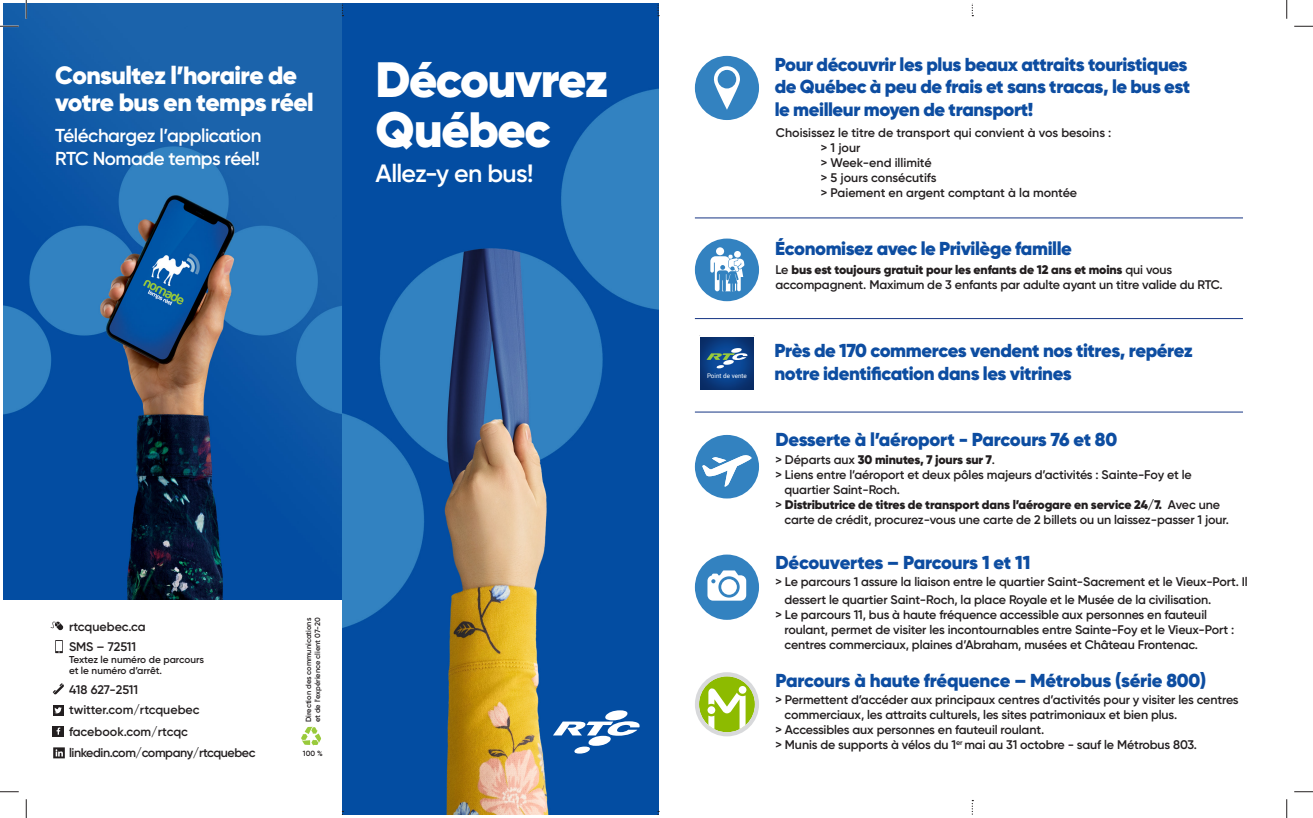
<style>
.page{position:relative;width:1313px;height:818px;background:#fff}
.page>*{position:absolute;margin:0;border:0;box-sizing:border-box;transform-origin:0 0}
.t1{font:900 49.62px "Gilroy";letter-spacing:-.03em;color:#fff}
.t2{font:900 25px "Gilroy";letter-spacing:-.025em;color:#fff}
.t3{font:600 25px "Gilroy";letter-spacing:-.025em;color:#fff}
.t4{font:900 18.75px/22.5px "Gilroy";letter-spacing:-.02em;color:#0d4da1}
.t5{font:600 18.75px "Gilroy";letter-spacing:-.025em;color:#fff}
.t6{font:600 12.5px/15px "Gilroy";letter-spacing:-.01em;color:#231f20}
.t7{font:900 12.5px "Gilroy";letter-spacing:-.01em;color:#231f20}
.t8{font:600 12.5px "Gilroy";letter-spacing:-.035em;color:#231f20}
.t9{font:600 10px "Gilroy";color:#231f20}
.t10{font:600 7.5px "Gilroy";color:#231f20}
.t11{font:6.25px "Roboto";color:#fff}
.s1{font-weight:900}
.s2{font-weight:600}
</style>
<div class="page">
<img style="left:4px;top:4px;width:338px;height:595px">
<img style="left:342px;top:4px;width:316px;height:810px">
<div style="left:699px;top:335px;width:55px;height:56px;background:linear-gradient(to right,#092f6a,#092f6b)"></div>
<img style="left:701px;top:337px;width:52px;height:52px">
<svg style="left:706px;top:348px;width:42px;height:20px"></svg>
<svg style="left:553px;top:710px;width:87px;height:43px"></svg>
<hr style="left:695px;top:217px;width:548px;height:1px;background:#153483">
<hr style="left:695px;top:318px;width:548px;height:1px;background:#153483">
<hr style="left:695px;top:411px;width:548px;height:1px;background:#153483">
<svg style="left:695px;top:672px;width:64px;height:64px"></svg>
<svg style="left:51px;top:621px;width:13px;height:9px"></svg>
<svg style="left:53px;top:705px;width:11px;height:10px"></svg>
<svg style="left:54px;top:707px;width:8px;height:6px"></svg>
<div style="left:53px;top:725px;width:11px;height:11px;background:#231f20"></div>
<svg style="left:57px;top:727px;width:3px;height:7px"></svg>
<svg style="left:55px;top:640px;width:8px;height:13px"></svg>
<svg style="left:53px;top:683px;width:11px;height:11px"></svg>
<svg style="left:971px;top:4px;width:2px;height:12px"></svg>
<svg style="left:971px;top:800px;width:2px;height:15px"></svg>
<svg style="left:53px;top:747px;width:12px;height:11px"></svg>
<div style="left:695px;top:56px;width:64px;height:64px;background:#3382c0;border-radius:50%"></div>
<svg style="left:713px;top:66px;width:27px;height:44px"></svg>
<div style="left:695px;top:554px;width:64px;height:65px;background:#3382c0;border-radius:50%"></div>
<svg style="left:707px;top:570px;width:39px;height:30px"></svg>
<div style="left:695px;top:238px;width:64px;height:63px;background:#3382c0;border-radius:50%"></div>
<div style="left:716px;top:247px;width:8px;height:8px;background:#fff;border-radius:50%"></div>
<div style="left:734px;top:251px;width:7px;height:6px;background:#fff;border-radius:50%"></div>
<svg style="left:710px;top:254px;width:34px;height:38px"></svg>
<div style="left:695px;top:435px;width:64px;height:63px;background:#3382c0;border-radius:50%"></div>
<svg style="left:702px;top:455px;width:49px;height:31px"></svg>
<svg style="left:301px;top:726px;width:20px;height:19px"></svg>
<svg style="left:342px;top:4px;width:1px;height:12px"></svg>
<svg style="left:657px;top:4px;width:2px;height:12px"></svg>
<svg style="left:0;top:25px;width:19px;height:2px"></svg>
<svg style="left:1294px;top:25px;width:18px;height:2px"></svg>
<svg style="left:0;top:791px;width:19px;height:1px"></svg>
<svg style="left:1294px;top:791px;width:18px;height:1px"></svg>
<svg style="left:25px;top:0;width:2px;height:19px"></svg>
<svg style="left:25px;top:799px;width:2px;height:19px"></svg>
<svg style="left:1286px;top:0;width:1px;height:19px"></svg>
<svg style="left:1286px;top:799px;width:1px;height:19px"></svg>
<p class="t2" style="left:55px;top:59px;width:243px">Consultez l’horaire de</p>
<p class="t2" style="left:55px;top:87px;width:260px">votre bus en temps réel</p>
<p class="t5" style="left:55px;top:124px;width:208px">Téléchargez l’application</p>
<p class="t5" style="left:55px;top:146px;width:206px">RTC Nomade temps réel!</p>
<p class="t1" style="left:375px;top:48px;width:234px">Découvrez</p>
<p class="t1" style="left:375px;top:98px;width:176px">Québec</p>
<p class="t3" style="left:375px;top:158px;width:159px">Allez-y en bus!</p>
<p class="t6" style="left:69px;top:618px;width:78px">rtcquebec.ca</p>
<p class="t6" style="left:69px;top:639px;width:69px">SMS – 72511</p>
<p class="t9" style="left:69px;top:653px;width:136px">Textez le numéro de parcours</p>
<p class="t9" style="left:69px;top:664px;width:95px">et le numéro d’arrêt.</p>
<p class="t6" style="left:69px;top:681px;width:71px">418 627-2511</p>
<p class="t6" style="left:69px;top:723px;width:121px">facebook.com/rtcqc</p>
<p class="t8" style="left:69px;top:745px;width:188px">linkedin.com/company/rtcquebec</p>
<p class="t6" style="left:69px;top:702px;width:132px">twitter.com/rtcquebec</p>
<p class="t10" style="left:304px;top:722px;width:106px;rotate:-90deg">Direction des communications</p>
<p class="t10" style="left:313px;top:722px;width:106px;rotate:-90deg">et de l’expérience client 07-20</p>
<p class="t10" style="left:303px;top:749px;width:21px">100 %</p>
<p class="t11" style="left:707px;top:371px;width:41px">Point de vente</p>
<p class="t4" style="left:774px;top:53px;width:417px">Pour découvrir les plus beaux attraits touristiques de Québec à peu de frais et sans tracas, le bus est le meilleur moyen de transport!</p>
<p class="t6" style="left:776px;top:125px;width:337px">Choisissez le titre de transport qui convient à vos besoins :</p>
<p class="t6" style="left:821px;top:140px;width:41px">&gt; 1 jour</p>
<p class="t6" style="left:821px;top:155px;width:112px">&gt; Week-end illimité</p>
<p class="t6" style="left:821px;top:170px;width:117px">&gt; 5 jours consécutifs</p>
<p class="t6" style="left:821px;top:185px;width:258px">&gt; Paiement en argent comptant à la montée</p>
<p class="t4" style="left:775px;top:237px;width:298px">Économisez avec le Privilège famille</p>
<p class="t6" style="left:775px;top:262px;width:449px">Le <span class="s1">bus est toujours gratuit pour les enfants de 12 ans et moins</span> qui vous accompagnent. Maximum de 3 enfants par adulte ayant un titre valide du RTC.</p>
<p class="t4" style="left:774px;top:339px;width:420px">Près de 170 commerces vendent nos titres, repérez notre identification dans les vitrines</p>
<p class="t4" style="left:775px;top:428px;width:343px">Desserte à l’aéroport - Parcours 76 et 80</p>
<p class="t7" style="left:775px;top:451px;width:221px"><span class="s2">&gt; Départs aux</span> 30 minutes, 7 jours sur 7<span class="s2">.</span></p>
<p class="t6" style="left:784px;top:467px;width:409px;text-indent:-9px">&gt; Liens entre l’aéroport et deux pôles majeurs d’activités : Sainte-Foy et le quartier Saint-Roch.</p>
<p class="t6" style="left:784px;top:497px;width:446px;text-indent:-9px">&gt; <span class="s1">Distributrice de titres de transport dans l’aérogare en service 24/7.</span> Avec une carte de crédit, procurez-vous une carte de 2 billets ou un laissez-passer 1 jour.</p>
<p class="t4" style="left:775px;top:551px;width:256px">Découvertes – Parcours 1 et 11</p>
<p class="t6" style="left:784px;top:573px;width:465px;line-height:17.5px;text-indent:-9px">&gt; Le parcours 1 assure la liaison entre le quartier Saint-Sacrement et le Vieux-Port. Il dessert le quartier Saint-Roch, la place Royale et le Musée de la civilisation.</p>
<p class="t6" style="left:784px;top:607px;width:451px;text-indent:-9px">&gt; Le parcours 11, bus à haute fréquence accessible aux personnes en fauteuil roulant, permet de visiter les incontournables entre Sainte-Foy et le Vieux-Port : centres commerciaux, plaines d’Abraham, musées et Château Frontenac.</p>
<p class="t4" style="left:775px;top:668px;width:432px">Parcours à haute fréquence – Métrobus (série 800)</p>
<p class="t6" style="left:784px;top:692px;width:455px;text-indent:-9px">&gt; Permettent d’accéder aux principaux centres d’activités pour y visiter les centres commerciaux, les attraits culturels, les sites patrimoniaux et bien plus.</p>
<p class="t6" style="left:775px;top:722px;width:270px">&gt; Accessibles aux personnes en fauteuil roulant.</p>
<p class="t6" style="left:775px;top:737px;width:423px">&gt; Munis de supports à vélos du 1<sup>er</sup> mai au 31 octobre - sauf le Métrobus 803.</p>
</div>
